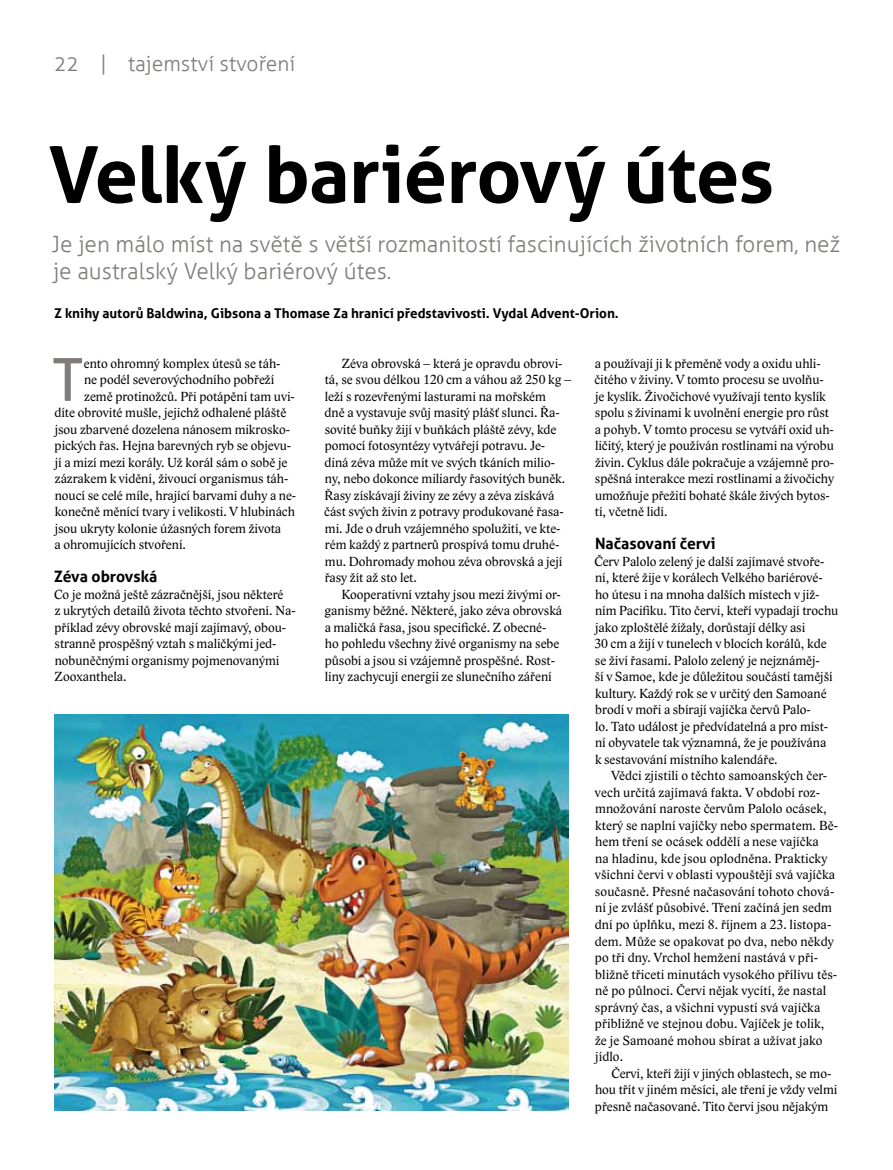
<style>
.page{position:relative;width:893px;height:1170px;background:#fff}
.page>*{position:absolute;margin:0;border:0;box-sizing:border-box;transform-origin:0 0}
.t1{font:700 78px "Aller";letter-spacing:-.015em;color:#000}
.t2{font:59.25px "Aller";color:#807c7a}
.t3{font:300 22.5px/27px "Aller";color:#807c7a}
.t4{font:300 21px "Aller";color:#807c7a}
.t5{font:700 15.75px "Aller";color:#000}
.t6{font:13.5px/16.5px "Lido STF";color:#000}
.t7{font:700 13.5px "Aller";color:#000}
</style>
<div class="page">
<img style="left:54px;top:714px;width:515px;height:396px">
<h3 class="t4" style="left:54px;top:50px;width:243px">22 | tajemství stvoření</h3>
<h1 class="t1" style="left:49px;top:127px;width:727px">Velký bariérový útes</h1>
<h3 class="t3" style="left:52px;top:231px;width:790px">Je jen málo míst na světě s větší rozmanitostí fascinujících životních forem, než je australský Velký bariérový útes.</h3>
<p class="t7" style="left:54px;top:305px;width:566px">Z knihy autorů Baldwina, Gibsona a Thomase Za hranicí představivosti. Vydal Advent-Orion.</p>
<p class="t6" style="left:324px;top:355px;width:249px;text-indent:18px">Zéva obrovská – která je opravdu obrovi&shy;tá, se svou délkou 120 cm a váhou až 250 kg – leží s rozevřenými lasturami na mořském<br>dně a vystavuje svůj masitý plášť slunci. Řa&shy;sovité buňky žijí v buňkách pláště zévy, kde pomocí fotosyntézy vytvářejí potravu. Je&shy;diná zéva může mít ve svých tkáních milio&shy;ny, nebo dokonce miliardy řasovitých buněk.<br>Řasy získávají živiny ze zévy a zéva získává část svých živin z potravy produkované řasa&shy;mi. Jde o druh vzájemného spolužití, ve kte&shy;rém každý z partnerů prospívá tomu druhé&shy;mu. Dohromady mohou zéva obrovská a její řasy žít až sto let.</p>
<p class="t6" style="left:324px;top:586px;width:239px;text-indent:17px">Kooperativní vztahy jsou mezi živými or&shy;ganismy běžné. Některé, jako zéva obrovská a maličká řasa, jsou specifické. Z obecné&shy;ho pohledu všechny živé organismy na sebe působí a jsou si vzájemně prospěšné. Rost&shy;liny zachycují energii ze slunečního záření</p>
<h2 class="t2" style="left:52px;top:343px;width:33px">T</h2>
<p class="t6" style="left:84px;top:355px;width:198px">ento ohromný komplex útesů se táh-</p>
<p class="t6" style="left:594px;top:355px;width:241px">a používají ji k přeměně vody a oxidu uhli&shy;čitého v živiny. V tomto procesu se uvolňu&shy;je kyslík. Živočichové využívají tento kyslík spolu s živinami k uvolnění energie pro růst a pohyb. V tomto procesu se vytváří oxid uh&shy;ličitý, který je používán rostlinami na výrobu živin. Cyklus dále pokračuje a vzájemně pro&shy;spěšná interakce mezi rostlinami a živočichy umožňuje přežití bohaté škále živých bytos&shy;tí, včetně lidí.</p>
<p class="t5" style="left:595px;top:534px;width:122px">Načasovaní červi</p>
<p class="t6" style="left:594px;top:553px;width:245px">Červ Palolo zelený je další zajímavé stvoře&shy;ní, které žije v korálech Velkého bariérové&shy;ho útesu i na mnoha dalších místech v již&shy;ním Pacifiku. Tito červi, kteří vypadají trochu jako zploštělé žížaly, dorůstají délky asi<br>30 cm a žijí v tunelech v blocích korálů, kde se živí řasami. Palolo zelený je nejznáměj-<br>ší v Samoe, kde je důležitou součástí tamější kultury. Každý rok se v určitý den Samoané brodí v moři a sbírají vajíčka červů Palo-<br>lo. Tato událost je předvídatelná a pro míst&shy;ní obyvatele tak významná, že je používána<br>k sestavování místního kalendáře.</p>
<p class="t6" style="left:595px;top:767px;width:245px;text-indent:17px">Vědci zjistili o těchto samoanských čer&shy;vech určitá zajímavá fakta. V období roz&shy;množování naroste červům Palolo ocásek, který se naplní vajíčky nebo spermatem. Bě&shy;hem tření se ocásek oddělí a nese vajíčka<br>na hladinu, kde jsou oplodněna. Prakticky všichni červi v oblasti vypouštějí svá vajíčka současně. Přesné načasování tohoto chová&shy;ní je zvlášť působivé. Tření začíná jen sedm dní po úplňku, mezi 8. říjnem a 23. listopa&shy;dem. Může se opakovat po dva, nebo někdy po tři dny. Vrchol hemžení nastává v při&shy;bližně třiceti minutách vysokého přílivu těs&shy;ně po půlnoci. Červi nějak vycítí, že nastal správný čas, a všichni vypustí svá vajíčka přibližně ve stejnou dobu. Vajíček je tolik, že je Samoané mohou sbírat a užívat jako jídlo.</p>
<p class="t6" style="left:595px;top:1064px;width:244px;text-indent:16px">Červi, kteří žijí v jiných oblastech, se mo&shy;hou třít v jiném měsíci, ale tření je vždy velmi přesně načasované. Tito červi jsou nějakým</p>
<p class="t6" style="left:84px;top:371px;width:192px">ne podél severovýchodního pobřeží</p>
<p class="t6" style="left:84px;top:388px;width:212px">země protinožců. Při potápění tam uvi-</p>
<p class="t6" style="left:54px;top:404px;width:233px">díte obrovité mušle, jejichž odhalené pláště</p>
<p class="t6" style="left:55px;top:421px;width:237px">jsou zbarvené dozelena nánosem mikrosko-</p>
<p class="t6" style="left:55px;top:437px;width:238px">pických řas. Hejna barevných ryb se objevu-</p>
<p class="t6" style="left:55px;top:454px;width:234px">jí a mizí mezi korály. Už korál sám o sobě je</p>
<p class="t6" style="left:55px;top:470px;width:235px">zázrakem k vidění, živoucí organismus táh-</p>
<p class="t6" style="left:55px;top:487px;width:243px">noucí se celé míle, hrající barvami duhy a ne-</p>
<p class="t6" style="left:55px;top:503px;width:242px">konečně měnící tvary i velikosti. V hlubinách</p>
<p class="t6" style="left:55px;top:520px;width:228px">jsou ukryty kolonie úžasných forem života</p>
<p class="t6" style="left:55px;top:536px;width:133px">a ohromujících stvoření.</p>
<p class="t5" style="left:54px;top:567px;width:105px">Zéva obrovská</p>
<p class="t6" style="left:54px;top:586px;width:243px">Co je možná ještě zázračnější, jsou některé<br>z ukrytých detailů života těchto stvoření. Na&shy;příklad zévy obrovské mají zajímavý, obou&shy;stranně prospěšný vztah s maličkými jed&shy;nobuněčnými organismy pojmenovanými Zooxanthela.</p>
</div>
